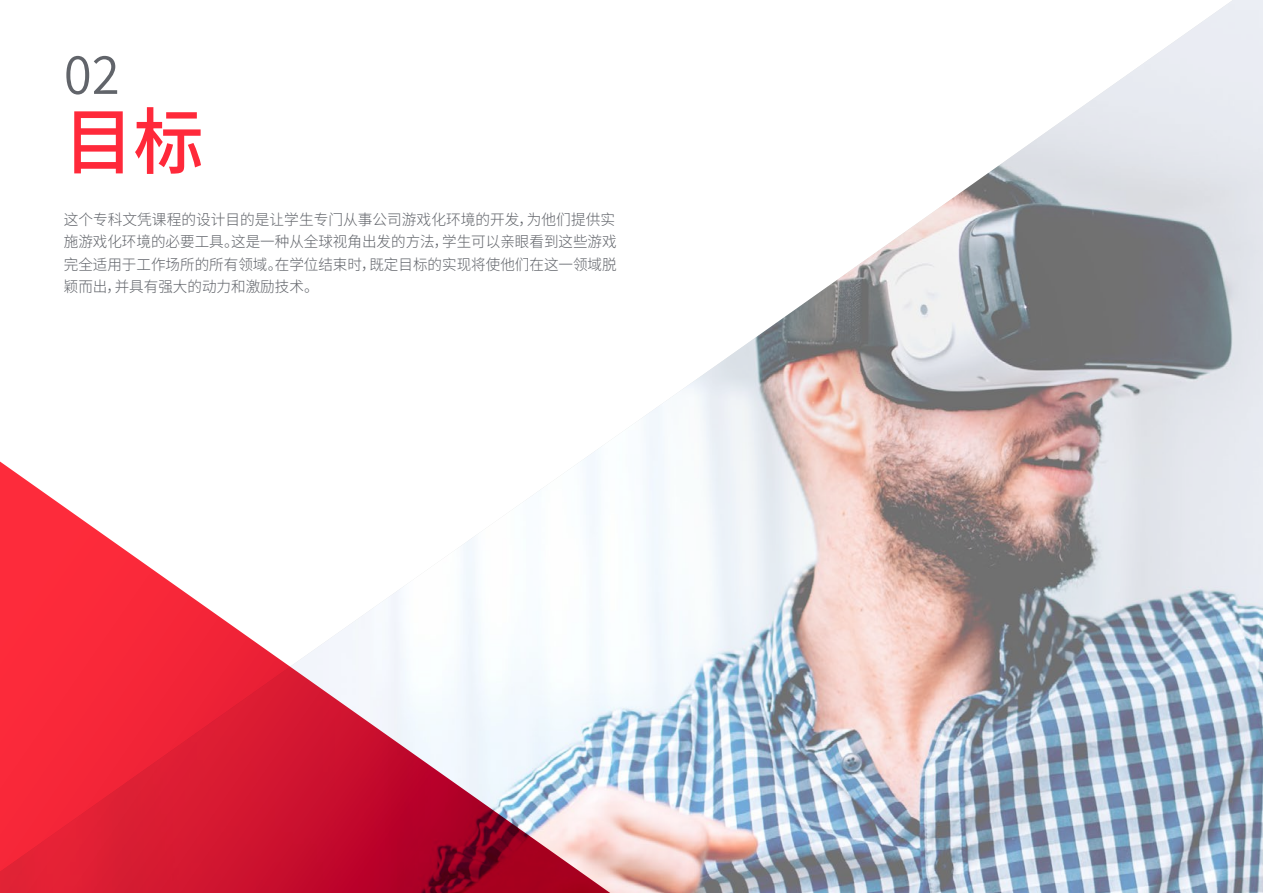
<style>
.page{position:relative;width:1263px;height:893px;background:#fff}
.page>*{position:absolute;margin:0;border:0;box-sizing:border-box;transform-origin:0 0}
.t1{font:500 72px "Source Han Sans CN";color:#ff293a}
.t2{font:52.5px "Source Han Sans CN";color:#61646a}
.t3{font:300 15px/22.5px "Source Han Sans CN";color:#61646a;text-align:justify}
</style>
<div class="page">
<img style="left:625px;top:0;width:638px;height:893px">
<svg style="left:0;top:446px;width:640px;height:447px"></svg>
<h2 class="t2" style="left:64px;top:45px;width:57px">02</h2>
<h1 class="t1" style="left:64px;top:101px;width:141px">目标</h1>
<p class="t3" style="left:64px;top:208px;width:554px">这个专科文凭课程的设计目的是让学生专门从事公司游戏化环境的开发，为他们提供实施游戏化环境的必要工具。这是一种从全球视角出发的方法，学生可以亲眼看到这些游戏完全适用于工作场所的所有领域。在学位结束时，既定目标的实现将使他们在这一领域脱颖而出，并具有强大的动力和激励技术。</p>
</div>
